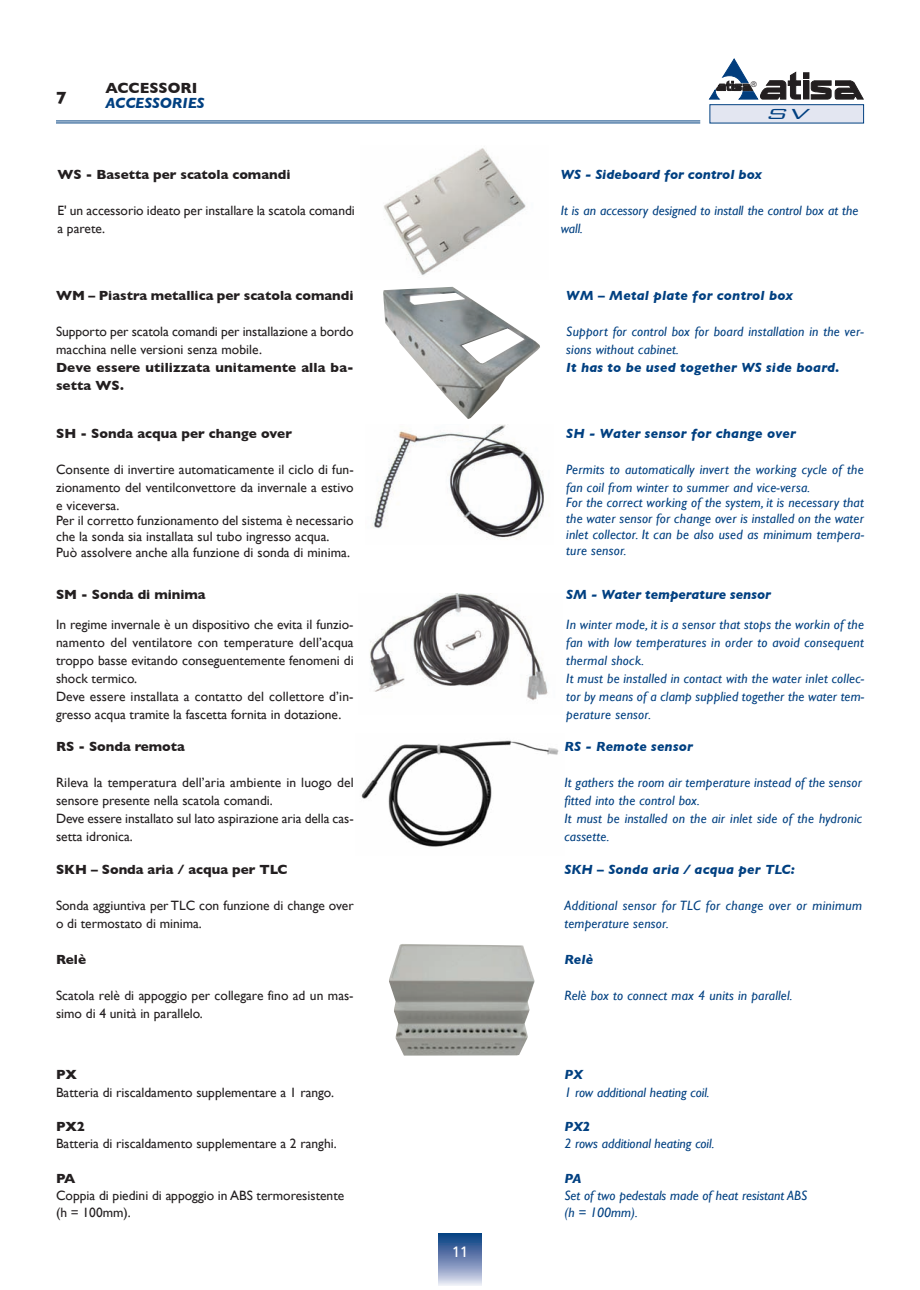
<style>
.page{position:relative;width:920px;height:1290px;background:#fff}
.page>*{position:absolute;margin:0;border:0;box-sizing:border-box;transform-origin:0 0}
.t1{font:italic 300 19.5px "Bank Gothic";color:#014081;scale:1.5 1}
.t2{font:700 18px "Gill Sans";color:#231f20}
.t3{font:italic 700 15px "Gill Sans";color:#014081}
.t4{font:700 15px "Gill Sans";color:#231f20}
.t5{font:15px "Frutiger";color:#fff}
.t6{font:13.5px/18px "Gill Sans";color:#231f20}
.t7{font:italic 13.5px/18px "Gill Sans";letter-spacing:.015em;color:#014081}
.t8{font:700 13.5px/18px "Gill Sans";color:#231f20}
.t9{font:italic 700 13.5px "Gill Sans";letter-spacing:.015em;color:#014081}
.t10{font:7.5px "Futura";color:#231f20}
</style>
<div class="page">
<div style="left:439px;top:1234px;width:42px;height:51px;background:linear-gradient(to bottom,#03377e,#dedced)"></div>
<div style="left:710px;top:105px;width:153px;height:18px;background:#e3e6f1"></div>
<div style="left:709px;top:104px;width:155px;height:19px;border:1px solid #014081"></div>
<svg style="left:709px;top:59px;width:155px;height:40px"></svg>
<hr style="left:56px;top:120px;width:644px;height:1px;background:#014081">
<hr style="left:56px;top:122px;width:644px;height:1px;background:#014081">
<img style="left:384px;top:148px;width:142px;height:128px">
<img style="left:370px;top:594px;width:178px;height:107px">
<img style="left:371px;top:425px;width:173px;height:115px">
<img style="left:383px;top:287px;width:157px;height:132px">
<img style="left:361px;top:740px;width:198px;height:107px">
<img style="left:389px;top:944px;width:145px;height:111px">
<p class="t4" style="left:105px;top:80px;width:94px">ACCESSORI</p>
<h2 class="t2" style="left:56px;top:87px;width:12px">7</h2>
<p class="t3" style="left:105px;top:95px;width:101px">ACCESSORIES</p>
<p class="t8" style="left:57px;top:166px;width:235px">WS - Basetta per scatola comandi</p>
<p class="t6" style="left:57px;top:202px;width:299px">E' un accessorio ideato per installare la scatola comandi a parete.</p>
<p class="t8" style="left:56px;top:286px;width:299px">WM – Piastra metallica per scatola comandi</p>
<p class="t6" style="left:56px;top:322px;width:299px">Supporto per scatola comandi per installazione a bordo macchina nelle versioni senza mobile.</p>
<p class="t8" style="left:56px;top:358px;width:299px">Deve essere utilizzata unitamente alla ba&shy;setta WS.</p>
<p class="t8" style="left:56px;top:424px;width:238px">SH - Sonda acqua per change over</p>
<p class="t6" style="left:56px;top:460px;width:299px;text-align:justify">Consente di invertire automaticamente il ciclo di fun&shy;zionamento del ventilconvettore da invernale a estivo e viceversa.</p>
<p class="t6" style="left:56px;top:513px;width:299px;line-height:15.8px">Per il corretto funzionamento del sistema è necessario che la sonda sia installata sul tubo ingresso acqua.<br>Può assolvere anche alla funzione di sonda di minima.</p>
<p class="t8" style="left:56px;top:586px;width:151px">SM - Sonda di minima</p>
<p class="t6" style="left:56px;top:616px;width:299px">In regime invernale è un dispositivo che evita il funzio&shy;namento del ventilatore con temperature dell’acqua troppo basse evitando conseguentemente fenomeni di shock termico.<br>Deve essere installata a contatto del collettore d’in&shy;gresso acqua tramite la fascetta fornita in dotazione.</p>
<p class="t8" style="left:56px;top:738px;width:130px">RS - Sonda remota</p>
<p class="t6" style="left:56px;top:774px;width:299px">Rileva la temperatura dell’aria ambiente in luogo del sensore presente nella scatola comandi.<br>Deve essere installato sul lato aspirazione aria della cas&shy;setta idronica.</p>
<p class="t8" style="left:56px;top:861px;width:233px">SKH – Sonda aria / acqua per TLC</p>
<p class="t6" style="left:56px;top:897px;width:299px">Sonda aggiuntiva per TLC con funzione di change over o di termostato di minima.</p>
<p class="t8" style="left:56px;top:951px;width:32px">Relè</p>
<p class="t6" style="left:56px;top:987px;width:299px">Scatola relè di appoggio per collegare fino ad un mas&shy;simo di 4 unità in parallelo.</p>
<p class="t8" style="left:56px;top:1066px;width:22px">PX</p>
<p class="t6" style="left:56px;top:1083px;width:279px">Batteria di riscaldamento supplementare a 1 rango.</p>
<p class="t8" style="left:56px;top:1117px;width:30px">PX2</p>
<p class="t6" style="left:56px;top:1135px;width:282px">Batteria di riscaldamento supplementare a 2 ranghi.</p>
<p class="t8" style="left:56px;top:1169px;width:21px">PA</p>
<p class="t6" style="left:56px;top:1187px;width:290px;line-height:17.2px">Coppia di piedini di appoggio in ABS termoresistente (h = 100mm).</p>
<p class="t5" style="left:452px;top:1246px;width:18px">11</p>
<p class="t10" style="left:751px;top:80px;width:7px">®</p>
<h1 class="t1" style="left:765px;top:103px;width:33px">SV</h1>
<p class="t9" style="left:561px;top:167px;width:203px">WS - Sideboard for control box</p>
<p class="t7" style="left:561px;top:202px;width:299px">It is an accessory designed to install the control box at the wall.</p>
<p class="t9" style="left:566px;top:288px;width:228px">WM – Metal plate for control box</p>
<p class="t7" style="left:566px;top:322px;width:299px">Support for control box for board installation in the ver&shy;sions without cabinet.</p>
<p class="t9" style="left:566px;top:359px;width:275px">It has to be used together WS side board.</p>
<p class="t9" style="left:566px;top:425px;width:231px">SH - Water sensor for change over</p>
<p class="t7" style="left:566px;top:460px;width:299px">Permits to automatically invert the working cycle of the fan coil from winter to summer and vice-versa.</p>
<p class="t7" style="left:566px;top:495px;width:299px;line-height:15.8px;text-align:justify">For the correct working of the system, it is necessary that the water sensor for change over is installed on the water inlet collector. It can be also used as minimum tempera&shy;ture sensor.</p>
<p class="t9" style="left:566px;top:587px;width:206px">SM - Water temperature sensor</p>
<p class="t7" style="left:566px;top:616px;width:299px">In winter mode, it is a sensor that stops the workin of the fan with low temperatures in order to avoid consequent thermal shock.<br>It must be installed in contact with the water inlet collec&shy;tor by means of a clamp supplied together the water tem&shy;perature sensor.</p>
<p class="t9" style="left:564px;top:739px;width:130px">RS - Remote sensor</p>
<p class="t7" style="left:564px;top:774px;width:299px">It gathers the room air temperature instead of the sensor fitted into the control box.<br>It must be installed on the air inlet side of the hydronic cassette.</p>
<p class="t9" style="left:564px;top:862px;width:232px">SKH – Sonda aria / acqua per TLC:</p>
<p class="t7" style="left:564px;top:897px;width:299px">Additional sensor for TLC for change over or minimum temperature sensor.</p>
<p class="t9" style="left:564px;top:952px;width:31px">Relè</p>
<p class="t7" style="left:564px;top:987px;width:229px">Relè box to connect max 4 units in parallel.</p>
<p class="t9" style="left:564px;top:1067px;width:20px">PX</p>
<p class="t7" style="left:564px;top:1083px;width:147px">1 row additional heating coil.</p>
<p class="t9" style="left:564px;top:1119px;width:28px">PX2</p>
<p class="t7" style="left:564px;top:1135px;width:151px">2 rows additional heating coil.</p>
<p class="t9" style="left:564px;top:1170px;width:18px">PA</p>
<p class="t7" style="left:564px;top:1187px;width:244px;line-height:17.2px">Set of two pedestals made of heat resistant ABS (h = 100mm).</p>
</div>
